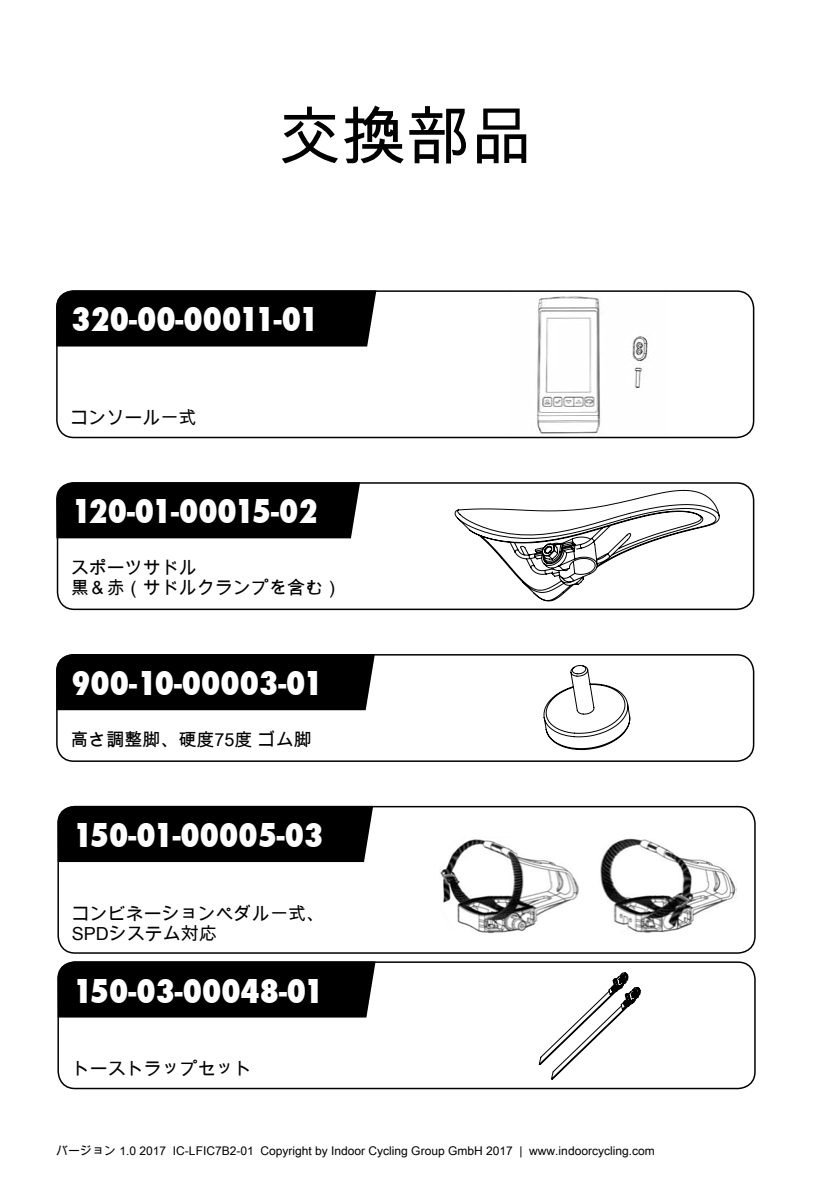
<style>
.page{position:relative;width:840px;height:1191px;background:#fff}
.page>*{position:absolute;margin:0;border:0;box-sizing:border-box;transform-origin:0 0}
.t1{font:64px "Arial Unicode MS";color:#000}
.t2{font:800 condensed 32px "Futura";color:#fff}
.t3{font:800 condensed 32px "Futura";letter-spacing:-.03em;color:#fff}
.t4{font:18px/20px "Arial Unicode MS";color:#000}
.t5{font:12px "Arial Unicode MS";color:#000}
</style>
<div class="page">
<img style="left:536px;top:296px;width:115px;height:138px">
<div style="left:56px;top:290px;width:698px;height:148px;border:2px solid #000;border-radius:17px"></div>
<div style="left:56px;top:290px;width:320px;height:56px;background:#000"></div>
<svg style="left:543px;top:665px;width:86px;height:85px"></svg>
<div style="left:56px;top:654px;width:698px;height:108px;border:2px solid #000;border-radius:17px"></div>
<div style="left:56px;top:654px;width:318px;height:56px;background:#000"></div>
<img style="left:440px;top:838px;width:296px;height:95px">
<div style="left:57px;top:806px;width:698px;height:147px;border:2px solid #000;border-radius:17px"></div>
<svg style="left:538px;top:972px;width:103px;height:108px"></svg>
<div style="left:57px;top:961px;width:698px;height:128px;border:2px solid #000;border-radius:17px"></div>
<div style="left:57px;top:806px;width:316px;height:56px;background:#000"></div>
<div style="left:57px;top:961px;width:318px;height:56px;background:#000"></div>
<svg style="left:454px;top:490px;width:265px;height:111px"></svg>
<div style="left:57px;top:482px;width:697px;height:128px;border:2px solid #000;border-radius:17px"></div>
<div style="left:56px;top:482px;width:304px;height:56px;background:#000"></div>
<h1 class="t1" style="left:277px;top:90px;width:257px">交換部品</h1>
<h2 class="t2" style="left:71px;top:298px;width:248px">320-00-00011-01</h2>
<h3 class="t4" style="left:70px;top:407px;width:127px">コンソール一式</h3>
<h2 class="t3" style="left:71px;top:489px;width:248px">120-01-00015-02</h2>
<h3 class="t4" style="left:71px;top:557px;width:271px">スポーツサドル<br>黒＆赤（サドルクランプを含む）</h3>
<h2 class="t2" style="left:71px;top:661px;width:252px">900-10-00003-01</h2>
<h3 class="t4" style="left:70px;top:729px;width:243px">高さ調整脚、硬度75度 ゴム脚</h3>
<h2 class="t2" style="left:73px;top:813px;width:252px">150-01-00005-03</h2>
<h3 class="t4" style="left:72px;top:903px;width:254px">コンビネーションペダル一式、<br>SPDシステム対応</h3>
<h2 class="t2" style="left:73px;top:968px;width:252px">150-03-00048-01</h2>
<h3 class="t4" style="left:72px;top:1058px;width:181px">トーストラップセット</h3>
<p class="t5" style="left:56px;top:1142px;width:599px">バージョン 1.0 2017 IC-LFIC7B2-01 Copyright by Indoor Cycling Group GmbH 2017 | www.indoorcycling.com</p>
</div>
